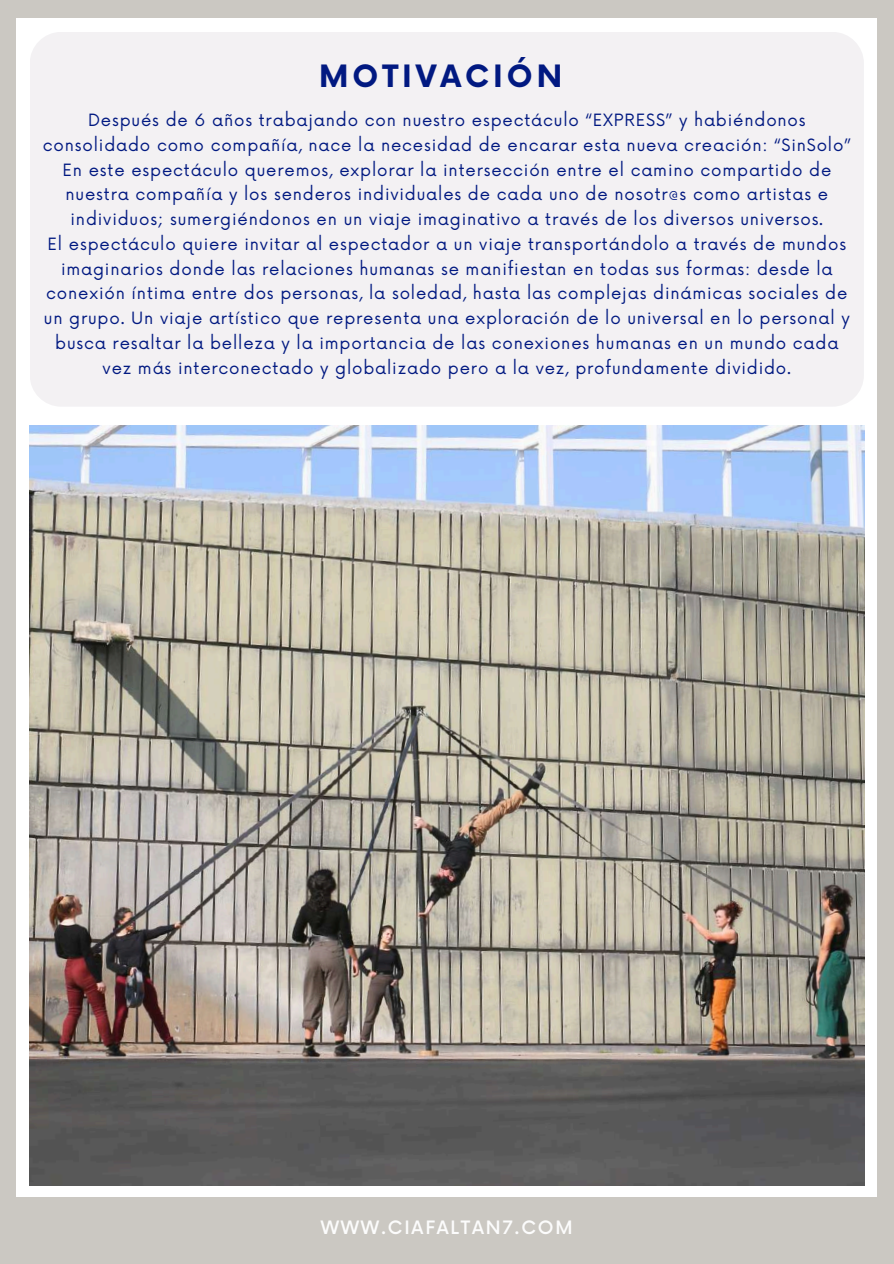
<style>
.page{position:relative;width:894px;height:1264px;background:#fff}
.page>*{position:absolute;margin:0;border:0;box-sizing:border-box;transform-origin:0 0}
.t1{font:700 30px "Now";letter-spacing:.13em;color:#011981}
.t2{font:500 18px "Now";letter-spacing:.1em;color:#fcfcfc}
.t3{font:16.5px/24.8px "Now";letter-spacing:.05em;color:#011981;text-align:center}
</style>
<div class="page">
<div style="left:0;top:0;width:893px;height:1263px;background:#cbc8c2"></div>
<div style="left:17px;top:18px;width:859px;height:1227px;background:#fff"></div>
<img style="left:30px;top:426px;width:833px;height:759px">
<div style="left:0;top:1197px;width:893px;height:66px;background:#cbc8c2"></div>
<div style="left:30px;top:32px;width:833px;height:375px;background:#f3f1f3;border-radius:31px"></div>
<h1 class="t1" style="left:319px;top:60px;width:244px">MOTIVACIÓN</h1>
<p class="t3" style="left:43px;top:108px;width:809px">Después de 6 años trabajando con nuestro espectáculo “EXPRESS” y habiéndonos consolidado como compañía, nace la necesidad de encarar esta nueva creación: “SinSolo” En este espectáculo queremos, explorar la intersección entre el camino compartido de nuestra compañía y los senderos individuales de cada uno de nosotr@s como artistas e individuos; sumergiéndonos en un viaje imaginativo a través de los diversos universos.<br>El espectáculo quiere invitar al espectador a un viaje transportándolo a través de mundos imaginarios donde las relaciones humanas se manifiestan en todas sus formas: desde la conexión íntima entre dos personas, la soledad, hasta las complejas dinámicas sociales de un grupo. Un viaje artístico que representa una exploración de lo universal en lo personal y busca resaltar la belleza y la importancia de las conexiones humanas en un mundo cada vez más interconectado y globalizado pero a la vez, profundamente dividido.</p>
<p class="t2" style="left:321px;top:1218px;width:253px">WWW.CIAFALTAN7.COM</p>
</div>
